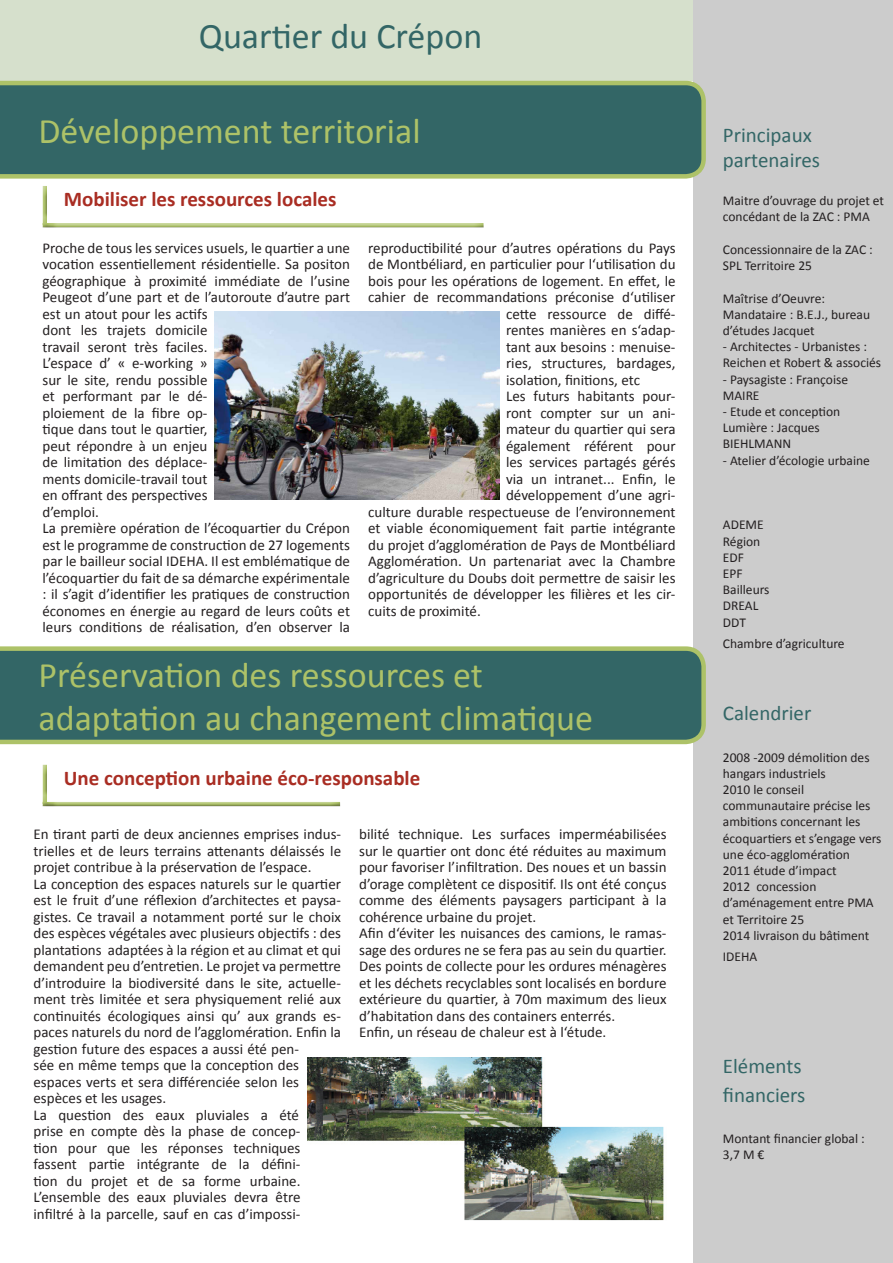
<style>
.page{position:relative;width:893px;height:1263px;background:#fff}
.page>*{position:absolute;margin:0;border:0;box-sizing:border-box;transform-origin:0 0}
.t1{font:36px "Calibri";color:#adc268}
.t2{font:36px "Calibri";color:#366}
.t3{font:700 21px "Calibri";color:#a92d23}
.t4{font:21px/25.2px "Calibri";color:#366}
.t5{font:15px/16.5px "Calibri";color:#231f20;text-align:justify}
.t6{font:13.5px/16.2px "Calibri";color:#231f20}
</style>
<div class="page">
<div style="left:0;top:0;width:694px;height:81px;background:#d6e0cc"></div>
<div style="left:693px;top:0;width:200px;height:1263px;background:#ccc"></div>
<svg style="left:0;top:646px;width:706px;height:99px;background:#417068"></svg>
<div style="left:40px;top:185px;width:444px;height:45px;background:#231f20;opacity:.75"></div>
<svg style="left:0;top:80px;width:706px;height:99px;background:#417067"></svg>
<div style="left:40px;top:764px;width:300px;height:45px;background:#231f20;opacity:.75"></div>
<img style="left:214px;top:312px;width:285px;height:188px">
<img style="left:307px;top:1057px;width:357px;height:164px">
<p class="t2" style="left:199px;top:13px;width:285px">Quartier du Crépon</p>
<p class="t1" style="left:39px;top:108px;width:384px">Développement territorial</p>
<p class="t3" style="left:64px;top:186px;width:274px">Mobiliser les ressources locales</p>
<p class="t5" style="left:43px;top:240px;width:309px;text-align:left">Proche de tous les services usuels, le quartier a une vocation essentiellement résidentielle. Sa positon géographique à proximité immédiate de l’usine<br>Peugeot d’une part et de l’autoroute d’autre part est un atout pour les actifs<br>dont les trajets domicile<br>travail seront très faciles.<br>L’espace d’ « e-working »<br>sur le site, rendu possible<br>et performant par le dé-<br>ploiement de la fibre op-<br>tique dans tout le quartier,<br>peut répondre à un enjeu<br>de limitation des déplace-<br>ments domicile-travail tout<br>en offrant des perspectives<br>d’emploi.</p>
<p class="t5" style="left:43px;top:520px;width:309px">La première opération de l’écoquartier du Crépon est le programme de construction de 27 logements par le bailleur social IDEHA. Il est emblématique de l’écoquartier du fait de sa démarche expérimentale : il s’agit d’identifier les pratiques de construction économes en énergie au regard de leurs coûts et leurs conditions de réalisation, d’en observer la</p>
<p class="t5" style="left:368px;top:240px;width:309px">reproductibilité pour d’autres opérations du Pays</p>
<p class="t5" style="left:368px;top:256px;width:309px">de Montbéliard, en particulier pour l‘utilisation du</p>
<p class="t5" style="left:368px;top:273px;width:309px">bois pour les opérations de logement. En effet, le</p>
<p class="t5" style="left:368px;top:289px;width:309px">cahier de recommandations préconise d‘utiliser</p>
<p class="t5" style="left:506px;top:306px;width:171px">cette ressource de diffé-</p>
<p class="t5" style="left:506px;top:322px;width:171px">rentes manières en s‘adap-</p>
<p class="t5" style="left:506px;top:339px;width:171px">tant aux besoins : menuise-</p>
<p class="t5" style="left:506px;top:355px;width:171px">ries, structures, bardages,</p>
<p class="t5" style="left:506px;top:372px;width:135px">isolation, finitions, etc</p>
<p class="t5" style="left:506px;top:388px;width:171px">Les futurs habitants pour-</p>
<p class="t5" style="left:506px;top:405px;width:171px">ront compter sur un ani-</p>
<p class="t5" style="left:506px;top:421px;width:171px">mateur du quartier qui sera</p>
<p class="t5" style="left:506px;top:438px;width:171px">également référent pour</p>
<p class="t5" style="left:506px;top:454px;width:171px">les services partagés gérés</p>
<p class="t5" style="left:506px;top:471px;width:171px">via un intranet... Enfin, le</p>
<p class="t5" style="left:506px;top:487px;width:171px">développement d’une agri-</p>
<p class="t5" style="left:368px;top:504px;width:309px">culture durable respectueuse de l’environnement</p>
<p class="t5" style="left:368px;top:520px;width:309px">et viable économiquement fait partie intégrante</p>
<p class="t5" style="left:368px;top:537px;width:309px">du projet d’agglomération de Pays de Montbéliard</p>
<p class="t5" style="left:368px;top:553px;width:309px">Agglomération. Un partenariat avec la Chambre</p>
<p class="t5" style="left:368px;top:570px;width:309px">d’agriculture du Doubs doit permettre de saisir les</p>
<p class="t5" style="left:368px;top:586px;width:309px">opportunités de développer les filières et les cir-</p>
<p class="t5" style="left:368px;top:603px;width:114px">cuits de proximité.</p>
<p class="t1" style="left:39px;top:652px;width:446px">Préservation des ressources et</p>
<p class="t1" style="left:39px;top:696px;width:556px">adaptation au changement climatique</p>
<p class="t3" style="left:64px;top:765px;width:358px">Une conception urbaine éco-responsable</p>
<p class="t5" style="left:34px;top:826px;width:309px">En tirant parti de deux anciennes emprises indus&shy;trielles et de leurs terrains attenants délaissés le projet contribue à la préservation de l’espace.</p>
<p class="t5" style="left:34px;top:876px;width:309px;text-align:left">La conception des espaces naturels sur le quartier est le fruit d’une réflexion d’architectes et paysa&shy;gistes. Ce travail a notamment porté sur le choix des espèces végétales avec plusieurs objectifs : des plantations adaptées à la région et au climat et qui demandent peu d’entretien. Le projet va permettre d’introduire la biodiversité dans le site, actuelle&shy;ment très limitée et sera physiquement relié aux continuités écologiques ainsi qu’ aux grands es&shy;paces naturels du nord de l’agglomération. Enfin la gestion future des espaces a aussi été pen-<br>sée en même temps que la conception des espaces verts et sera différenciée selon les espèces et les usages.</p>
<p class="t5" style="left:34px;top:1107px;width:269px">La question des eaux pluviales a été prise en compte dès la phase de concep&shy;tion pour que les réponses techniques fassent partie intégrante de la défini&shy;tion du projet et de sa forme urbaine.<br>L’ensemble des eaux pluviales devra être infiltré à la parcelle, sauf en cas d’impossi-</p>
<p class="t5" style="left:359px;top:826px;width:309px">bilité technique. Les surfaces imperméabilisées sur le quartier ont donc été réduites au maximum pour favoriser l’infiltration. Des noues et un bassin d’orage complètent ce dispositif. Ils ont été conçus comme des éléments paysagers participant à la cohérence urbaine du projet.</p>
<p class="t5" style="left:359px;top:925px;width:309px">Afin d‘éviter les nuisances des camions, le ramas&shy;sage des ordures ne se fera pas au sein du quartier.<br>Des points de collecte pour les ordures ménagères et les déchets recyclables sont localisés en bordure extérieure du quartier, à 70m maximum des lieux d’habitation dans des containers enterrés.</p>
<p class="t5" style="left:359px;top:1024px;width:249px">Enfin, un réseau de chaleur est à l‘étude.</p>
<p class="t4" style="left:723px;top:123px;width:99px">Principaux partenaires</p>
<p class="t6" style="left:723px;top:193px;width:163px">Maitre d’ouvrage du projet et concédant de la ZAC : PMA</p>
<p class="t6" style="left:723px;top:241px;width:151px">Concessionnaire de la ZAC :<br>SPL Territoire 25</p>
<p class="t6" style="left:723px;top:290px;width:149px">Maîtrise d’Oeuvre:<br>Mandataire : B.E.J., bureau d’études Jacquet</p>
<p class="t6" style="left:723px;top:339px;width:160px">- Architectes - Urbanistes :<br>Reichen et Robert &amp; associés</p>
<p class="t6" style="left:723px;top:371px;width:127px">- Paysagiste : Françoise<br>MAIRE</p>
<p class="t6" style="left:723px;top:403px;width:119px">- Etude et conception<br>Lumière : Jacques<br>BIEHLMANN</p>
<p class="t6" style="left:723px;top:452px;width:149px">- Atelier d’écologie urbaine</p>
<p class="t6" style="left:723px;top:517px;width:42px">ADEME</p>
<p class="t6" style="left:723px;top:533px;width:39px">Région</p>
<p class="t6" style="left:723px;top:549px;width:23px">EDF</p>
<p class="t6" style="left:723px;top:565px;width:21px">EPF</p>
<p class="t6" style="left:723px;top:582px;width:48px">Bailleurs</p>
<p class="t6" style="left:723px;top:598px;width:37px">DREAL</p>
<p class="t6" style="left:723px;top:614px;width:25px">DDT</p>
<p class="t6" style="left:723px;top:636px;width:123px">Chambre d’agriculture</p>
<p class="t4" style="left:723px;top:701px;width:90px">Calendrier</p>
<p class="t6" style="left:723px;top:749px;width:148px">2008 -2009 démolition des hangars industriels</p>
<p class="t6" style="left:723px;top:781px;width:160px">2010 le conseil communautaire précise les ambitions concernant les écoquartiers et s’engage vers une éco-agglomération</p>
<p class="t6" style="left:723px;top:862px;width:115px">2011 étude d’impact</p>
<p class="t6" style="left:723px;top:879px;width:152px">2012 concession d’aménagement entre PMA et Territoire 25</p>
<p class="t6" style="left:723px;top:924px;width:148px;line-height:21.6px">2014 livraison du bâtiment<br>IDEHA</p>
<p class="t4" style="left:723px;top:1052px;width:84px;line-height:28.8px">Eléments financiers</p>
<p class="t6" style="left:723px;top:1131px;width:143px">Montant financier global :</p>
<p class="t6" style="left:723px;top:1147px;width:43px">3,7 M €</p>
</div>
